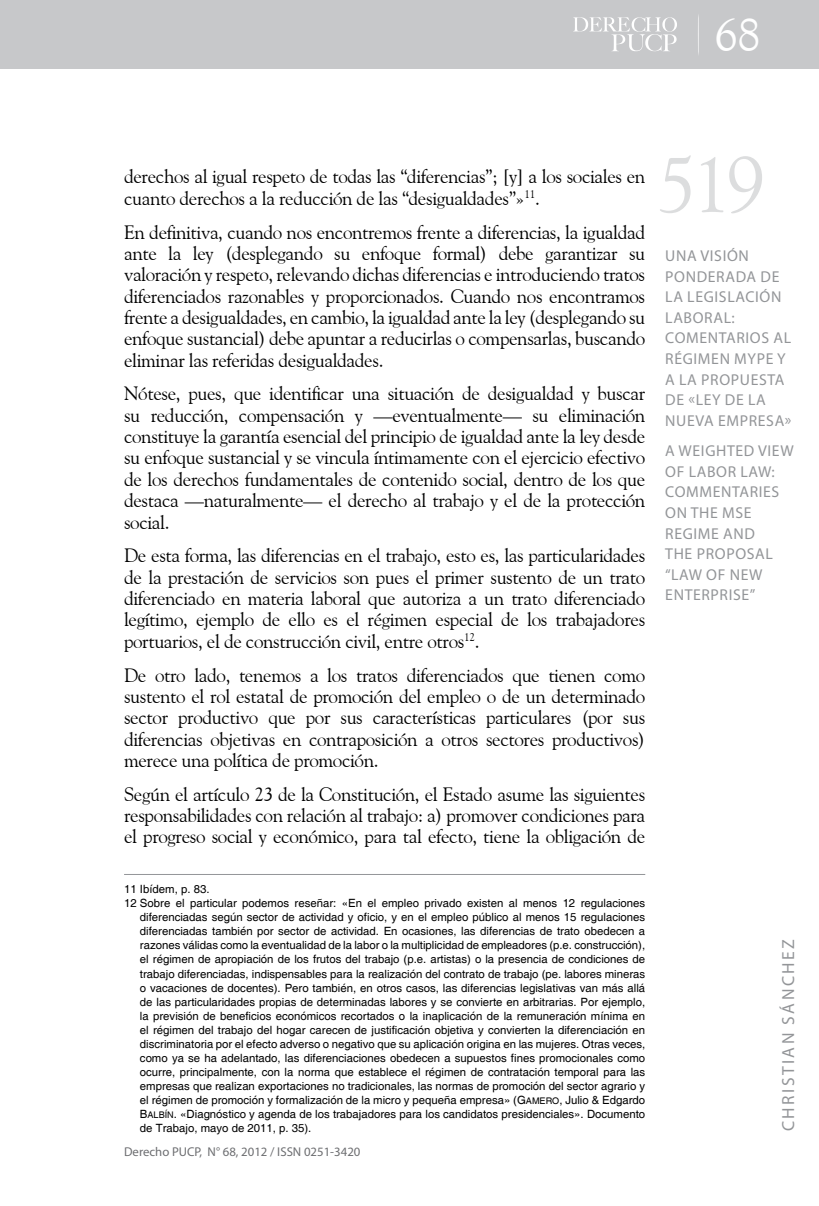
<style>
.page{position:relative;width:819px;height:1206px;background:#fff}
.page>*{position:absolute;margin:0;border:0;box-sizing:border-box;transform-origin:0 0}
.t1{font:78.75px "Goudy Old Style BT";color:#dcddde}
.t2{font:46.38px "Goudy Old Style BT";color:#fff}
.t3{font:19.25px/21.3px "Goudy Old Style BT";letter-spacing:-.02em;color:#000;text-align:justify}
.t4{font:17.5px "Myriad Pro";letter-spacing:.14em;color:#939598}
.t5{font:15.75px/20.7px "Myriad Pro";letter-spacing:.04em;color:#939598}
.t6{font:12.78px "Myriad Pro";color:#6d6e71}
.t7{font:11.38px "Helvetica";color:#000}
.s1{font-family:"Helvetica SC800"}
.s2{font-family:"Helvetica SC800";font-size:9.1px}
</style>
<div class="page">
<div style="left:0;top:0;width:819px;height:69px;background:#c7c8ca"></div>
<svg style="left:573px;top:17px;width:104px;height:34px"></svg>
<hr style="left:124px;top:874px;width:521px;height:1px;background:#939598">
<h2 class="t2" style="left:714px;top:6px;width:47px">68</h2>
<p class="t3" style="left:124px;top:166px;width:523px">derechos al igual respeto de todas las “diferencias”; [y] a los sociales en cuanto derechos a la reducción de las “desigualdades”»<sup>11</sup>.</p>
<p class="t3" style="left:124px;top:221px;width:522px">En definitiva, cuando nos encontremos frente a diferencias, la igualdad ante la ley (desplegando su enfoque formal) debe garantizar su valoración y respeto, relevando dichas diferencias e introduciendo tratos diferenciados razonables y proporcionados. Cuando nos encontramos frente a desigualdades, en cambio, la igualdad ante la ley (desplegando su enfoque sustancial) debe apuntar a reducirlas o compensarlas, buscando eliminar las referidas desigualdades.</p>
<p class="t3" style="left:124px;top:383px;width:522px">Nótese, pues, que identificar una situación de desigualdad y buscar su reducción, compensación y —eventualmente— su eliminación constituye la garantía esencial del principio de igualdad ante la ley desde su enfoque sustancial y se vincula íntimamente con el ejercicio efectivo de los derechos fundamentales de contenido social, dentro de los que destaca —naturalmente— el derecho al trabajo y el de la protección social.</p>
<p class="t3" style="left:124px;top:544px;width:522px">De esta forma, las diferencias en el trabajo, esto es, las particularidades de la prestación de servicios son pues el primer sustento de un trato diferenciado en materia laboral que autoriza a un trato diferenciado legítimo, ejemplo de ello es el régimen especial de los trabajadores portuarios, el de construcción civil, entre otros<sup>12</sup>.</p>
<p class="t3" style="left:124px;top:664px;width:522px">De otro lado, tenemos a los tratos diferenciados que tienen como sustento el rol estatal de promoción del empleo o de un determinado sector productivo que por sus características particulares (por sus diferencias objetivas en contraposición a otros sectores productivos) merece una política de promoción.</p>
<p class="t3" style="left:124px;top:783px;width:522px">Según el artículo 23 de la Constitución, el Estado asume las siguientes responsabilidades con relación al trabajo: a) promover condiciones para el progreso social y económico, para tal efecto, tiene la obligación de</p>
<p class="t7" style="left:124px;top:882px;width:87px">11 Ibídem, p. 83.</p>
<p class="t7" style="left:124px;top:896px;width:522px">12 Sobre el particular podemos reseñar: «En el empleo privado existen al menos 12 regulaciones</p>
<p class="t7" style="left:140px;top:910px;width:506px">diferenciadas según sector de actividad y oficio, y en el empleo público al menos 15 regulaciones</p>
<p class="t7" style="left:140px;top:924px;width:506px">diferenciadas también por sector de actividad. En ocasiones, las diferencias de trato obedecen a</p>
<p class="t7" style="left:140px;top:938px;width:506px">razones válidas como la eventualidad de la labor o la multiplicidad de empleadores (p.e. construcción),</p>
<p class="t7" style="left:140px;top:952px;width:506px">el régimen de apropiación de los frutos del trabajo (p.e. artistas) o la presencia de condiciones de</p>
<p class="t7" style="left:140px;top:966px;width:507px">trabajo diferenciadas, indispensables para la realización del contrato de trabajo (pe. labores mineras</p>
<p class="t7" style="left:140px;top:980px;width:506px">o vacaciones de docentes). Pero también, en otros casos, las diferencias legislativas van más allá</p>
<p class="t7" style="left:140px;top:994px;width:506px">de las particularidades propias de determinadas labores y se convierte en arbitrarias. Por ejemplo,</p>
<p class="t7" style="left:140px;top:1008px;width:506px">la previsión de beneficios económicos recortados o la inaplicación de la remuneración mínima en</p>
<p class="t7" style="left:140px;top:1022px;width:506px">el régimen del trabajo del hogar carecen de justificación objetiva y convierten la diferenciación en</p>
<p class="t7" style="left:140px;top:1036px;width:506px">discriminatoria por el efecto adverso o negativo que su aplicación origina en las mujeres. Otras veces,</p>
<p class="t7" style="left:140px;top:1050px;width:506px">como ya se ha adelantado, las diferenciaciones obedecen a supuestos fines promocionales como</p>
<p class="t7" style="left:140px;top:1064px;width:507px">ocurre, principalmente, con la norma que establece el régimen de contratación temporal para las</p>
<p class="t7" style="left:140px;top:1078px;width:506px">empresas que realizan exportaciones no tradicionales, las normas de promoción del sector agrario y</p>
<p class="t7" style="left:140px;top:1092px;width:506px">el régimen de promoción y formalización de la micro y pequeña empresa» (<span class="s1">G</span><span class="s2">AMERO</span>, Julio &amp; Edgardo</p>
<p class="t7" style="left:140px;top:1106px;width:506px"><span class="s1">B</span><span class="s2">ALBÍN</span>. «Diagnóstico y agenda de los trabajadores para los candidatos presidenciales». Documento</p>
<p class="t7" style="left:140px;top:1120px;width:173px">de Trabajo, mayo de 2011, p. 35).</p>
<p class="t6" style="left:124px;top:1144px;width:160px">DERECHO PUCP, N° 68, 2012 / ISSN</p>
<p class="t6" style="left:304px;top:1144px;width:58px">0251-3420</p>
<h1 class="t1" style="left:657px;top:136px;width:109px">519</h1>
<p class="t5" style="left:665px;top:245px;width:128px">UNA VISIÓN<br>PONDERADA DE<br>LA LEGISLACIÓN<br>LABORAL:<br>COMENTARIOS AL<br>RÉGIMEN MYPE Y<br>A LA PROPUESTA<br>DE «LEY DE LA<br>NUEVA EMPRESA»</p>
<p class="t5" style="left:665px;top:440px;width:130px">A WEIGHTED VIEW<br>OF LABOR LAW:<br>COMMENTARIES<br>ON THE MSE<br>REGIME AND<br>THE PROPOSAL “LAW OF NEW<br>ENTERPRISE”</p>
<p class="t4" style="left:777px;top:1131px;width:194px;rotate:-90deg">CHRISTIAN SÁNCHEZ</p>
</div>
